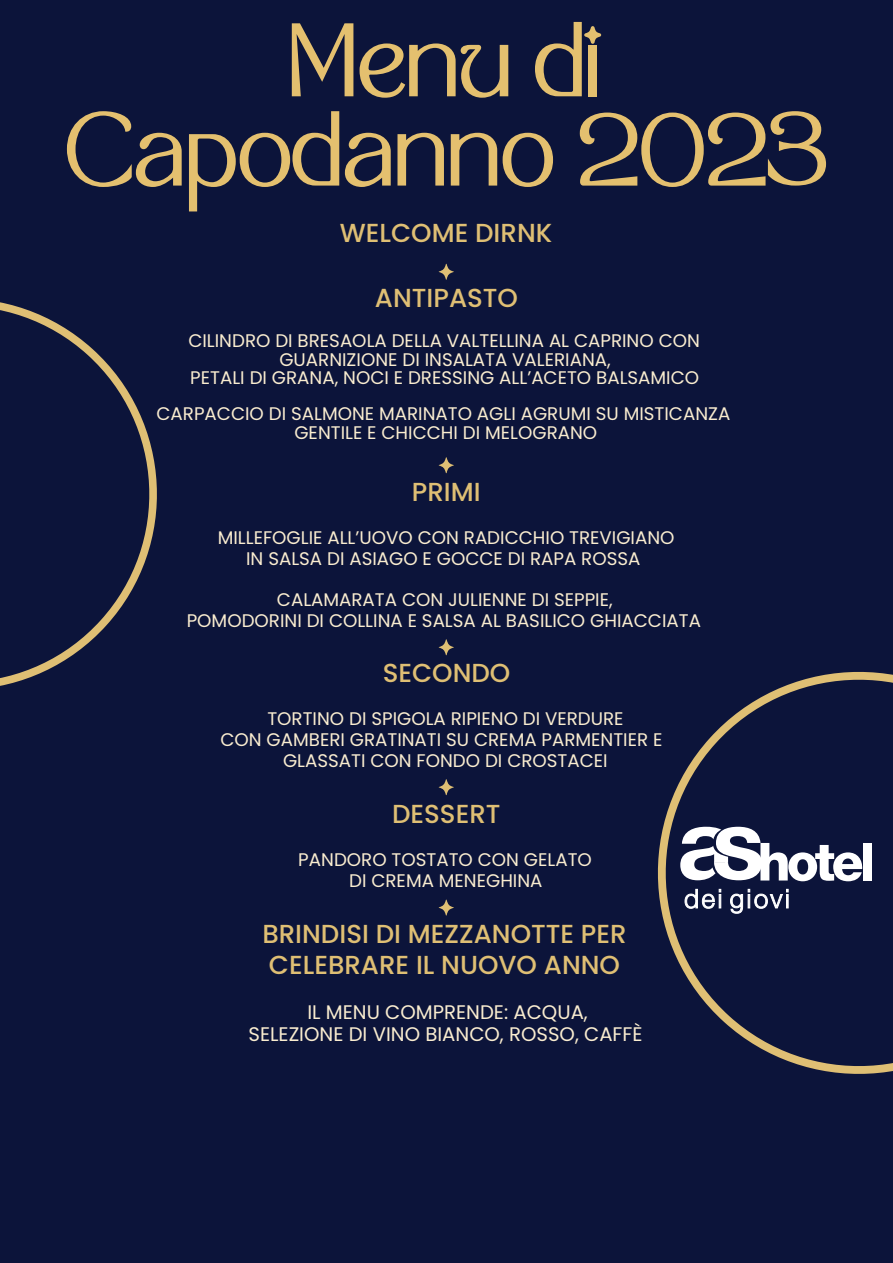
<style>
.page{position:relative;width:893px;height:1263px;background:#0c143a}
.page>*{position:absolute;margin:0;border:0;box-sizing:border-box;transform-origin:0 0}
.t1{font:500 26.1px/31.3px "Poppins";color:#dfbf74}
.t2{font:19.65px/22.5px "Poppins";color:#faedd0;text-align:center}
.t3{font:18.3px/20.9px "Poppins";color:#faedd0;text-align:center}
</style>
<div class="page">
<svg style="left:292px;top:23px;width:61px;height:73px"></svg>
<svg style="left:360px;top:43px;width:148px;height:55px"></svg>
<svg style="left:535px;top:22px;width:66px;height:74px"></svg>
<div style="left:588px;top:45px;width:9px;height:51px;background:#e4c06f"></div>
<svg style="left:67px;top:111px;width:115px;height:76px"></svg>
<svg style="left:189px;top:111px;width:150px;height:100px"></svg>
<svg style="left:345px;top:133px;width:46px;height:54px"></svg>
<svg style="left:397px;top:133px;width:47px;height:53px"></svg>
<svg style="left:451px;top:133px;width:46px;height:53px"></svg>
<svg style="left:503px;top:133px;width:50px;height:54px"></svg>
<svg style="left:580px;top:111px;width:246px;height:76px"></svg>
<svg style="left:0;top:302px;width:157px;height:384px"></svg>
<svg style="left:439px;top:264px;width:15px;height:16px"></svg>
<svg style="left:439px;top:457px;width:15px;height:16px"></svg>
<svg style="left:439px;top:639px;width:15px;height:16px"></svg>
<svg style="left:439px;top:779px;width:15px;height:16px"></svg>
<svg style="left:439px;top:899px;width:15px;height:17px"></svg>
<svg style="left:657px;top:671px;width:236px;height:403px"></svg>
<div style="left:863px;top:843px;width:9px;height:37px;background:#fff"></div>
<svg style="left:680px;top:827px;width:183px;height:54px"></svg>
<svg style="left:684px;top:889px;width:37px;height:20px"></svg>
<svg style="left:730px;top:889px;width:58px;height:25px"></svg>
<h1 class="t1" style="left:340px;top:218px;width:214px">WELCOME DIRNK</h1>
<h1 class="t1" style="left:375px;top:282px;width:145px">ANTIPASTO</h1>
<p class="t3" style="left:188px;top:332px;width:513px;line-height:18.3px">CILINDRO DI BRESAOLA DELLA VALTELLINA AL CAPRINO CON<br>GUARNIZIONE DI INSALATA VALERIANA,<br>PETALI DI GRANA, NOCI E DRESSING ALL’ACETO BALSAMICO</p>
<p class="t3" style="left:157px;top:405px;width:575px;line-height:18.3px">CARPACCIO DI SALMONE MARINATO AGLI AGRUMI SU MISTICANZA<br>GENTILE E CHICCHI DI MELOGRANO</p>
<h1 class="t1" style="left:412px;top:476px;width:70px">PRIMI</h1>
<p class="t3" style="left:218px;top:527px;width:458px">MILLEFOGLIE ALL’UOVO CON RADICCHIO TREVIGIANO<br>IN SALSA DI ASIAGO E GOCCE DI RAPA ROSSA</p>
<p class="t3" style="left:187px;top:590px;width:516px">CALAMARATA CON JULIENNE DI SEPPIE,<br>POMODORINI DI COLLINA E SALSA AL BASILICO GHIACCIATA</p>
<h1 class="t1" style="left:383px;top:658px;width:129px">SECONDO</h1>
<p class="t3" style="left:220px;top:709px;width:444px">TORTINO DI SPIGOLA RIPIENO DI VERDURE<br>CON GAMBERI GRATINATI SU CREMA PARMENTIER E<br>GLASSATI CON FONDO DI CROSTACEI</p>
<h1 class="t1" style="left:392px;top:798px;width:110px">DESSERT</h1>
<p class="t3" style="left:298px;top:849px;width:295px">PANDORO TOSTATO CON GELATO<br>DI CREMA MENEGHINA</p>
<h1 class="t1" style="left:262px;top:918px;width:366px">BRINDISI DI MEZZANOTTE PER<br>CELEBRARE IL NUOVO ANNO</h1>
<p class="t2" style="left:248px;top:1001px;width:395px">IL MENU COMPRENDE: ACQUA,<br>SELEZIONE DI VINO BIANCO, ROSSO, CAFFÈ</p>
</div>
